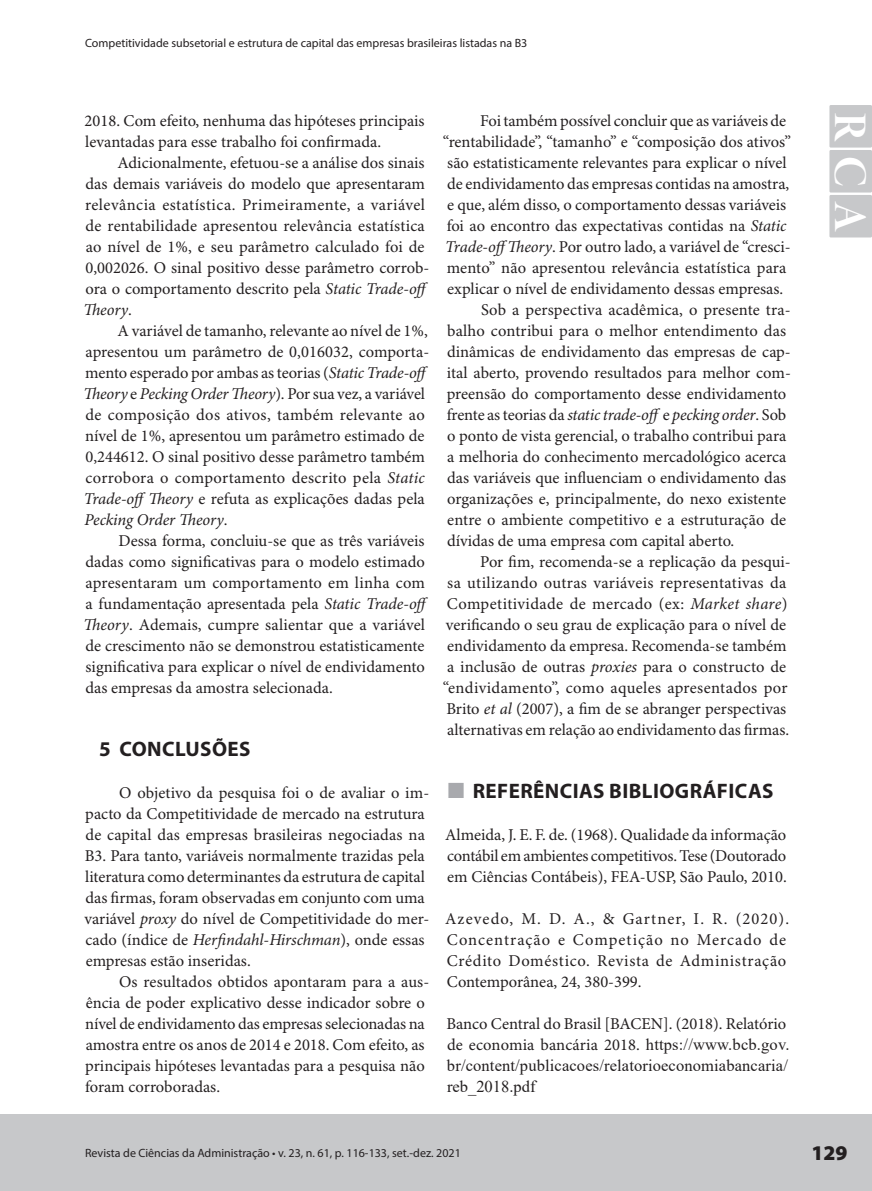
<style>
.page{position:relative;width:872px;height:1191px;background:#fff}
.page>*{position:absolute;margin:0;border:0;box-sizing:border-box;transform-origin:0 0}
.t1{font:46.8px "Minion Pro Bold Disp";color:#fff}
.t2{font:700 21px "Myriad Pro";letter-spacing:.02em;color:#231f20}
.t3{font:900 21px "Myriad Pro";color:#231f20}
.t4{font:16.5px/21px "Minion Pro";color:#231f20}
.t5{font:16.5px/21px "Minion Pro";letter-spacing:.045em;color:#231f20}
.t6{font:16.5px "Minion Pro";letter-spacing:.02em;color:#231f20}
.t7{font:16.5px/21px "Times New Roman";letter-spacing:.01em;color:#231f20}
.t8{font:italic 16.5px "Minion Pro";letter-spacing:-.02em;color:#231f20}
.t9{font:16.5px "Minion Pro";letter-spacing:.025em;color:#231f20}
.t10{font:12px "Myriad Pro";color:#231f20}
.s1{font-style:italic}
.s2{font-style:normal}
.s3{font-family:"Times New Roman"}
</style>
<div class="page">
<div style="left:0;top:1114px;width:872px;height:77px;background:#c7c8ca"></div>
<div style="left:829px;top:105px;width:43px;height:43px;background:#c7c8ca"></div>
<div style="left:829px;top:150px;width:43px;height:42px;background:#c7c8ca"></div>
<div style="left:829px;top:195px;width:43px;height:42px;background:#c7c8ca"></div>
<p class="t10" style="left:85px;top:35px;width:444px">Competitividade subsetorial e estrutura de capital das empresas brasileiras listadas na B3</p>
<p class="t4" style="left:85px;top:111px;width:341px">2018. Com efeito, nenhuma das hipóteses principais levantadas para esse trabalho foi confirmada.</p>
<p class="t4" style="left:83px;top:153px;width:348px;text-indent:34px">Adicionalmente, efetuou-se a análise dos sinais das demais variáveis do modelo que apresentaram relevância estatística. Primeiramente, a variável de rentabilidade apresentou relevância estatística ao nível de 1%, e seu parâmetro calculado foi de 0,002026. O sinal positivo desse parâmetro corrob&shy;ora o comportamento descrito pela <span class="s1">Static Trade-off Theory</span>.</p>
<p class="t4" style="left:83px;top:321px;width:348px;text-indent:34px">A variável de tamanho, relevante ao nível de 1%, apresentou um parâmetro de 0,016032, comporta&shy;mento esperado por ambas as teorias (<span class="s1">Static Trade-off Theory</span> e <span class="s1">Pecking Order Theory</span>). Por sua vez, a variável de composição dos ativos, também relevante ao nível de 1%, apresentou um parâmetro estimado de 0,244612. O sinal positivo desse parâmetro também corrobora o comportamento descrito pela <span class="s1">Static Trade-offTheory</span> e refuta as explicações dadas pela <span class="s1">Pecking Order Theory</span>.</p>
<p class="t4" style="left:83px;top:531px;width:348px;text-indent:35px">Dessa forma, concluiu-se que as três variáveis dadas como significativas para o modelo estimado apresentaram um comportamento em linha com a fundamentação apresentada pela <span class="s1">Static Trade-off Theory</span>. Ademais, cumpre salientar que a variável de crescimento não se demonstrou estatisticamente significativa para explicar o nível de endividamento das empresas da amostra selecionada.</p>
<p class="t2" style="left:99px;top:735px;width:153px">5 CONCLUSÕES</p>
<p class="t4" style="left:84px;top:783px;width:346px;text-indent:35px">O objetivo da pesquisa foi o de avaliar o im&shy;pacto da Competitividade de mercado na estrutura de capital das empresas brasileiras negociadas na B3. Para tanto, variáveis normalmente trazidas pela literatura como determinantes da estrutura de capital das firmas, foram observadas em conjunto com uma variável <span class="s1">proxy</span> do nível de Competitividade do mer&shy;cado (índice de <span class="s1">Herfindahl</span>-<span class="s1">Hirschman</span>), onde essas empresas estão inseridas.</p>
<p class="t4" style="left:85px;top:972px;width:346px;text-indent:34px">Os resultados obtidos apontaram para a aus&shy;ência de poder explicativo desse indicador sobre o nível de endividamento das empresas selecionadas na amostra entre os anos de 2014 e 2018. Com efeito, as principais hipóteses levantadas para a pesquisa não foram corroboradas.</p>
<p class="t4" style="left:480px;top:111px;width:307px">Foi também possível concluir que as variáveis de</p>
<p class="t4" style="left:443px;top:132px;width:350px">“rentabilidade”, “tamanho” e “composição dos ativos”</p>
<p class="t4" style="left:447px;top:153px;width:341px">são estatisticamente relevantes para explicar o nível</p>
<p class="t4" style="left:447px;top:174px;width:344px">de endividamento das empresas contidas na amostra,</p>
<p class="t4" style="left:447px;top:195px;width:340px">e que, além disso, o comportamento dessas variáveis</p>
<p class="t4" style="left:447px;top:216px;width:341px">foi ao encontro das expectativas contidas na <span class="s1">Static</span></p>
<p class="t4" style="left:445px;top:237px;width:347px"><span class="s1">Trade-offTheory</span>. Por outro lado, a variável de “cresci-</p>
<p class="t4" style="left:447px;top:258px;width:341px">mento” não apresentou relevância estatística para</p>
<p class="t4" style="left:447px;top:279px;width:337px">explicar o nível de endividamento dessas empresas.</p>
<p class="t4" style="left:481px;top:300px;width:311px">Sob a perspectiva acadêmica, o presente tra-</p>
<p class="t4" style="left:447px;top:321px;width:341px">balho contribui para o melhor entendimento das</p>
<p class="t4" style="left:447px;top:342px;width:345px">dinâmicas de endividamento das empresas de cap-</p>
<p class="t4" style="left:447px;top:363px;width:345px">ital aberto, provendo resultados para melhor com-</p>
<p class="t4" style="left:447px;top:384px;width:341px">preensão do comportamento desse endividamento</p>
<p class="t8" style="left:447px;top:405px;width:341px"><span class="s2">frente as teorias da</span> static trade-off<span class="s2">e</span> pecking order<span class="s2">. Sob</span></p>
<p class="t4" style="left:447px;top:426px;width:341px">o ponto de vista gerencial, o trabalho contribui para</p>
<p class="t4" style="left:447px;top:447px;width:341px">a melhoria do conhecimento mercadológico acerca</p>
<p class="t4" style="left:447px;top:468px;width:341px">das variáveis que influenciam o endividamento das</p>
<p class="t4" style="left:447px;top:489px;width:340px">organizações e, principalmente, do nexo existente</p>
<p class="t4" style="left:447px;top:510px;width:340px">entre o ambiente competitivo e a estruturação de</p>
<p class="t4" style="left:447px;top:531px;width:289px">dívidas de uma empresa com capital aberto.</p>
<p class="t4" style="left:480px;top:552px;width:312px">Por fim, recomenda-se a replicação da pesqui-</p>
<p class="t6" style="left:447px;top:573px;width:341px">sa utilizando outras variáveis representativas da</p>
<p class="t9" style="left:447px;top:594px;width:342px">Competitividade de mercado (ex: <span class="s1">Market share</span>)</p>
<p class="t4" style="left:446px;top:615px;width:342px">verificando o seu grau de explicação para o nível de</p>
<p class="t4" style="left:447px;top:636px;width:341px">endividamento da empresa. Recomenda-se também</p>
<p class="t4" style="left:447px;top:657px;width:340px">a inclusão de outras <span class="s1">proxies</span> para o constructo de</p>
<p class="t6" style="left:443px;top:678px;width:346px">“endividamento”, como aqueles apresentados por</p>
<p class="t4" style="left:446px;top:699px;width:341px">Brito <span class="s1">et al</span> (2007), a fim de se abranger perspectivas</p>
<p class="t4" style="left:447px;top:720px;width:343px">alternativas em relação ao endividamento das firmas.</p>
<p class="t2" style="left:473px;top:777px;width:302px">REFERÊNCIAS BIBLIOGRÁFICAS</p>
<p class="t4" style="left:445px;top:825px;width:343px;text-align:justify">Almeida, J. E. F. de. (1968). Qualidade da informação contábil em ambientes competitivos. Tese (Doutorado em Ciências Contábeis), FEA-USP, São Paulo, 2010.</p>
<p class="t5" style="left:445px;top:909px;width:345px">Azevedo, M. D. A., &amp; Gartner, I. R. (2020).<br>Concentração e Competição no Mercado de Crédito Doméstico. Revista de Administração Contemporânea, 24, 380-399.</p>
<p class="t4" style="left:446px;top:1014px;width:345px">Banco Central do Brasil [BACEN]. (2018). Relatório de economia bancária 2018. <span class="s3">https://www.bcb.gov.</span></p>
<p class="t7" style="left:447px;top:1054px;width:342px">br/content/publicacoes/relatorioeconomiabancaria/ reb_2018.pdf</p>
<h1 class="t1" style="left:878px;top:112px;width:121px;rotate:90deg">RCA</h1>
<p class="t10" style="left:85px;top:1145px;width:377px">Revista de Ciências da Administração • v. 23, n. 61, p. 116-133, set.-dez. 2021</p>
<p class="t3" style="left:811px;top:1141px;width:38px">129</p>
</div>
